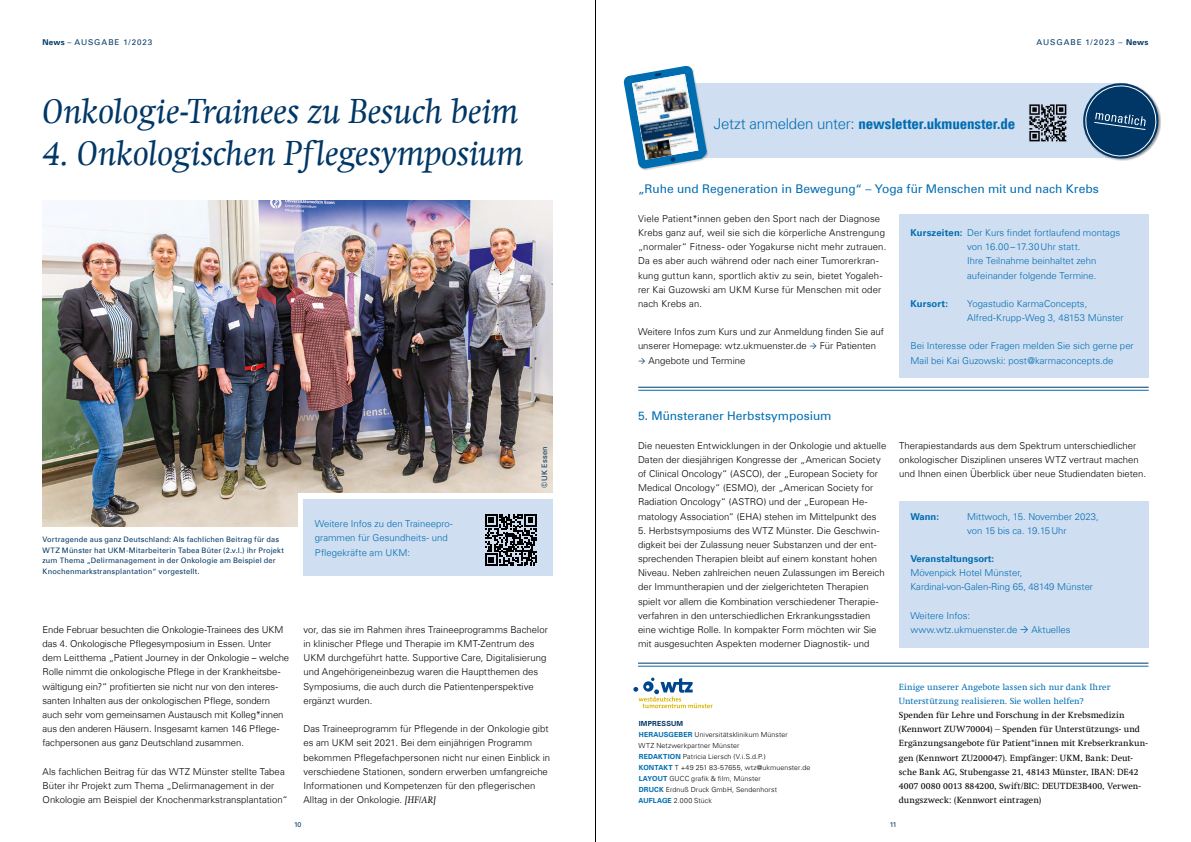
<style>
.page{position:relative;width:1191px;height:842px;background:#fff}
.page>*{position:absolute;margin:0;border:0;box-sizing:border-box;transform-origin:0 0}
.t1{font:italic 35px "Swift Com";letter-spacing:-.005em;color:#003766}
.t2{font:15px "Univers Com 67 Bold Cond";letter-spacing:-.005em;color:#006db1}
.t3{font:12px "Univers Com 55 Roman";color:#006db1}
.t4{font:300 9.5px/14.2px "Univers Com 45";color:#000}
.t5{font:300 9.5px/14.2px "Univers Com 45";color:#006db1}
.t6{font:700 9.5px "Univers Com 65";color:#006db1}
.t7{font:9px/14.2px "Swift Com";letter-spacing:.01em;color:#000}
.t8{font:9px/14.2px "Swift Com";letter-spacing:.005em;color:#006db1}
.t9{font:8px "Univers Com 55 Roman";letter-spacing:.12em;color:#003766}
.t10{font:7.5px/10.6px "Univers Com 55 Roman";letter-spacing:.02em;color:#003766}
.t11{font:300 7px/11.1px "Univers Com 45";letter-spacing:.015em;color:#000}
.t12{font:700 7px "Univers Com 65";letter-spacing:.025em;color:#003766}
.t13{font:7px "Univers Com 55 Roman";color:#003766}
.s1{font-family:"Univers Com 65";font-weight:700}
.s2{font-family:"Swift Com";font-weight:400;font-style:italic}
.s3{font-family:"Univers Com 45";font-weight:300}
.s4{font-family:"Univers Com 65";font-weight:700;color:#006db1}
</style>
<div class="page">
<div style="left:899px;top:215px;width:249px;height:163px;background:#d0def1"></div>
<div style="left:899px;top:501px;width:249px;height:146px;background:#d0def1"></div>
<div style="left:638px;top:84px;width:489px;height:74px;background:#d0def1"></div>
<svg style="left:1080px;top:83px;width:81px;height:78px"></svg>
<img style="left:1029px;top:104px;width:38px;height:38px">
<div style="left:624px;top:66px;width:84px;height:104px;background:#000;opacity:.2"></div>
<img style="left:623px;top:65px;width:84px;height:104px">
<img style="left:43px;top:201px;width:510px;height:325px">
<div style="left:298px;top:493px;width:260px;height:96px;background:#fff"></div>
<div style="left:303px;top:500px;width:250px;height:76px;background:#d0def1"></div>
<svg style="left:485px;top:514px;width:52px;height:52px"></svg>
<hr style="left:638px;top:663px;width:510px;height:1px;background:#003766">
<hr style="left:638px;top:666px;width:510px;height:1px;background:#006db1">
<hr style="left:638px;top:387px;width:510px;height:1px;background:#003766">
<hr style="left:638px;top:390px;width:510px;height:1px;background:#006db1">
<svg style="left:633px;top:677px;width:79px;height:31px"></svg>
<hr style="left:595px;top:0;width:1px;height:842px;background:#000">
<p class="t9" style="left:43px;top:37px;width:111px"><span class="s1">News</span> – AUSGABE 1/2023</p>
<p class="t9" style="left:1036px;top:37px;width:113px">AUSGABE 1/2023 – <span class="s1">News</span></p>
<h1 class="t1" style="left:43px;top:90px;width:477px">Onkologie-Trainees zu Besuch beim</h1>
<h1 class="t1" style="left:43px;top:133px;width:482px">4. Onkologischen Pflegesymposium</h1>
<p class="t10" style="left:43px;top:534px;width:243px">Vortragende aus ganz Deutschland: Als fachlichen Beitrag für das WTZ Münster hat UKM-Mitarbeiterin Tabea Büter (2.v.l.) ihr Projekt zum Thema „Delirmanagement in der Onkologie am Beispiel der Knochenmarkstransplantation“ vorgestellt.</p>
<p class="t5" style="left:315px;top:517px;width:140px">Weitere Infos zu den Traineepro&shy;grammen für Gesundheits- und<br>Pflegekräfte am UKM:</p>
<p class="t10" style="left:539px;top:488px;width:44px;rotate:-90deg">© UK Essen</p>
<p class="t4" style="left:43px;top:622px;width:248px">Ende Februar besuchten die Onkologie-Trainees des UKM das 4. Onkologische Pflegesymposium in Essen. Unter dem Leitthema „Patient Journey in der Onkologie – welche Rolle nimmt die onkologische Pflege in der Krankheitsbe&shy;wältigung ein?“ profitierten sie nicht nur von den interes&shy;santen Inhalten aus der onkologischen Pflege, sondern auch sehr vom gemeinsamen Austausch mit Kolleg*innen aus den anderen Häusern. Insgesamt kamen 146 Pflege&shy;fachpersonen aus ganz Deutschland zusammen.</p>
<p class="t4" style="left:43px;top:764px;width:247px">Als fachlichen Beitrag für das WTZ Münster stellte Tabea<br>Büter ihr Projekt zum Thema „Delirmanagement in der<br>Onkologie am Beispiel der Knochenmarkstransplantation“</p>
<p class="t4" style="left:303px;top:622px;width:246px">vor, das sie im Rahmen ihres Traineeprogramms Bachelor in klinischer Pflege und Therapie im KMT-Zentrum des UKM durchgeführt hatte. Supportive Care, Digitalisierung und Angehörigeneinbezug waren die Hauptthemen des Symposiums, die auch durch die Patientenperspektive ergänzt wurden.</p>
<p class="t4" style="left:303px;top:722px;width:248px">Das Traineeprogramm für Pflegende in der Onkologie gibt es am UKM seit 2021. Bei dem einjährigen Programm bekommen Pflegefachpersonen nicht nur einen Einblick in verschiedene Stationen, sondern erwerben umfangreiche Informationen und Kompetenzen für den pflegerischen Alltag in der Onkologie. <span class="s2">[HF/AR]</span></p>
<h2 class="t2" style="left:714px;top:114px;width:303px"><span class="s3">Jetzt anmelden unter:</span> newsletter.ukmuenster.de</h2>
<p class="t3" style="left:638px;top:182px;width:462px">„Ruhe und Regeneration in Bewegung“ – Yoga für Menschen mit und nach Krebs</p>
<p class="t4" style="left:638px;top:211px;width:250px">Viele Patient*innen geben den Sport nach der Diagnose Krebs ganz auf, weil sie sich die körperliche Anstrengung „normaler“ Fitness- oder Yogakurse nicht mehr zutrauen.<br>Da es aber auch während oder nach einer Tumorerkran&shy;kung guttun kann, sportlich aktiv zu sein, bietet Yogaleh&shy;rer Kai Guzowski am UKM Kurse für Menschen mit oder nach Krebs an.</p>
<p class="t4" style="left:638px;top:325px;width:247px">Weitere Infos zum Kurs und zur Anmeldung finden Sie auf unserer Homepage: wtz.ukmuenster.de</p>
<p class="t4" style="left:819px;top:339px;width:58px">Für Patienten</p>
<p class="t4" style="left:648px;top:353px;width:99px">Angebote und Termine</p>
<p class="t5" style="left:967px;top:226px;width:154px;text-indent:-57px"><span class="s1">Kurszeiten:</span> Der Kurs findet fortlaufend montags von 16.00–17.30Uhr statt.<br>Ihre Teilnahme beinhaltet zehn aufeinander folgende Termine.</p>
<p class="t6" style="left:910px;top:298px;width:39px">Kursort:</p>
<p class="t5" style="left:967px;top:296px;width:158px">Yogastudio KarmaConcepts,<br>Alfred-Krupp-Weg 3, 48153 Münster</p>
<p class="t5" style="left:910px;top:339px;width:225px">Bei Interesse oder Fragen melden Sie sich gerne per<br>Mail bei Kai Guzowski: post@karmaconcepts.de</p>
<p class="t3" style="left:638px;top:409px;width:195px">5. Münsteraner Herbstsymposium</p>
<p class="t4" style="left:638px;top:438px;width:250px">Die neuesten Entwicklungen in der Onkologie und aktuelle Daten der diesjährigen Kongresse der „American Society of Clinical Oncology“ (ASCO), der „European Society for Medical Oncology“ (ESMO), der „American Society for Radiation Oncology“ (ASTRO) und der „European He&shy;matology Association“ (EHA) stehen im Mittelpunkt des</p>
<p class="t4" style="left:638px;top:523px;width:248px">5. Herbstsymposiums des WTZ Münster. Die Geschwin&shy;digkeit bei der Zulassung neuer Substanzen und der ent&shy;sprechenden Therapien bleibt auf einem konstant hohen Niveau. Neben zahlreichen neuen Zulassungen im Bereich der Immuntherapien und der zielgerichteten Therapien spielt vor allem die Kombination verschiedener Therapie&shy;verfahren in den unterschiedlichen Erkrankungsstadien eine wichtige Rolle. In kompakter Form möchten wir Sie mit ausgesuchten Aspekten moderner Diagnostik- und</p>
<p class="t4" style="left:899px;top:438px;width:248px">Therapiestandards aus dem Spektrum unterschiedlicher onkologischer Disziplinen unseres WTZ vertraut machen und Ihnen einen Überblick über neue Studiendaten bieten.</p>
<p class="t6" style="left:910px;top:510px;width:30px">Wann:</p>
<p class="t5" style="left:967px;top:509px;width:133px">Mittwoch, 15. November 2023, von 15 bis ca. 19.15Uhr</p>
<p class="t6" style="left:910px;top:553px;width:85px">Veranstaltungsort:</p>
<p class="t5" style="left:910px;top:566px;width:184px">Mövenpick Hotel Münster,<br>Kardinal-von-Galen-Ring 65, 48149 Münster</p>
<p class="t5" style="left:910px;top:608px;width:108px">Weitere Infos: www.wtz.ukmuenster.de</p>
<p class="t5" style="left:1031px;top:622px;width:41px">Aktuelles</p>
<p class="t12" style="left:639px;top:719px;width:46px">IMPRESSUM</p>
<p class="t11" style="left:638px;top:729px;width:173px"><span class="s4">HERAUSGEBER</span> Universitätsklinikum Münster<br>WTZ Netzwerkpartner Münster<br><span class="s4">REDAKTION</span> Patricia Liersch (V.i.S.d.P.)<br><span class="s4">KONTAKT</span> T +49 251 83-57655, wtz@ukmuenster.de <span class="s4">LAYOUT</span> GUCC grafik &amp; film, Münster<br><span class="s4">DRUCK</span> Erdnuß Druck GmbH, Sendenhorst <span class="s4">AUFLAGE</span> 2.000 Stück</p>
<p class="t8" style="left:899px;top:679px;width:213px">Einige unserer Angebote lassen sich nur dank Ihrer<br>Unterstützung realisieren. Sie wollen helfen?</p>
<p class="t7" style="left:899px;top:708px;width:250px">Spenden für Lehre und Forschung in der Krebsmedizin (Kennwort ZUW70004) – Spenden für Unterstützungs- und Ergänzungsangebote für Patient*innen mit Krebserkrankun&shy;gen (Kennwort ZU200047). Empfänger: UKM, Bank: Deut&shy;sche Bank AG, Stubengasse 21, 48143 Münster, IBAN: DE42<br>4007 0080 0013 884200, Swift/BIC: DEUTDE3B400, Verwen&shy;dungszweck: (Kennwort eintragen)</p>
<p class="t13" style="left:294px;top:821px;width:9px">10</p>
<p class="t13" style="left:889px;top:821px;width:8px">11</p>
</div>
